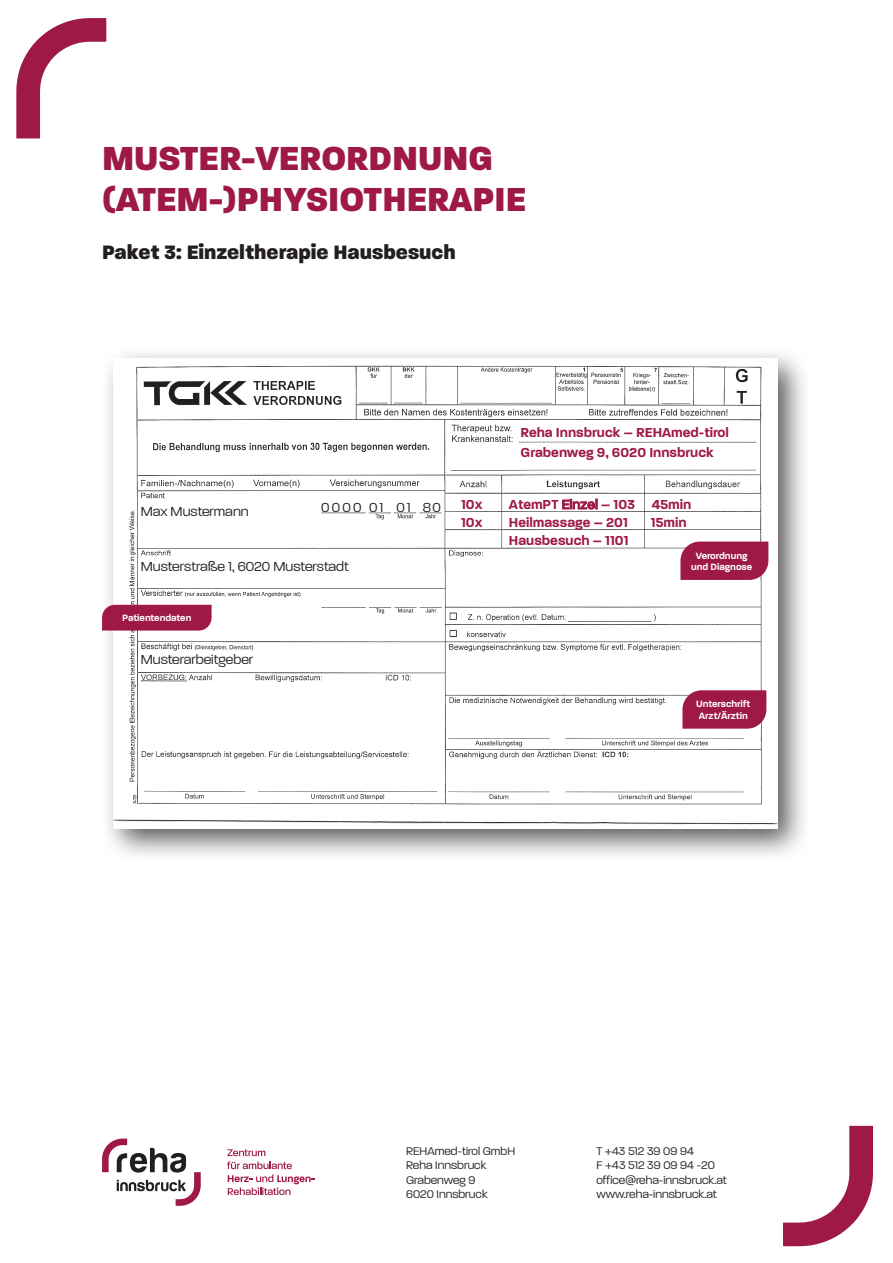
<style>
.page{position:relative;width:893px;height:1263px;background:#fff}
.page>*{position:absolute;margin:0;border:0;box-sizing:border-box;transform-origin:0 0}
.t1{font:800 36px/40.2px "Paralucent";color:#9e1944}
.t2{font:800 21px "Paralucent";color:#231f20}
.t3{font:600 14.1px "Paralucent";color:#9e1944}
.t4{font:300 14.1px "Paralucent";color:#231f20}
.t5{font:300 14.1px "Paralucent";letter-spacing:.15em;color:#231f20}
.t6{font:300 12px/14.4px "Paralucent";color:#231f20}
.t7{font:600 9.9px/11.9px "Paralucent";color:#fff}
.s1{font-weight:500}
</style>
<div class="page">
<div style="left:100px;top:346px;width:711px;height:517px;background:#231f20;opacity:.75"></div>
<img style="left:113px;top:359px;width:664px;height:469px">
<svg style="left:682px;top:690px;width:84px;height:39px;background:#a42850"></svg>
<svg style="left:680px;top:542px;width:88px;height:38px;background:#a2244d"></svg>
<div style="left:102px;top:605px;width:110px;height:25px;background:#9e1944"></div>
<svg style="left:227px;top:1149px;width:88px;height:46px"></svg>
<svg style="left:102px;top:1138px;width:99px;height:68px"></svg>
<svg style="left:16px;top:18px;width:90px;height:120px"></svg>
<svg style="left:783px;top:1126px;width:90px;height:120px"></svg>
<h1 class="t1" style="left:102px;top:138px;width:426px">MUSTER-VERORDNUNG (ATEM-)PHYSIOTHERAPIE</h1>
<h2 class="t2" style="left:102px;top:239px;width:355px">Paket 3: Einzeltherapie Hausbesuch</h2>
<p class="t3" style="left:521px;top:424px;width:210px">Reha Innsbruck – REHAmed-tirol</p>
<p class="t4" style="left:141px;top:503px;width:109px">Max Mustermann</p>
<p class="t5" style="left:321px;top:499px;width:121px">0000 01 01 80</p>
<p class="t4" style="left:141px;top:559px;width:210px">Musterstraße 1, 6020 Musterstadt</p>
<p class="t7" style="left:122px;top:612px;width:71px">Patientendaten</p>
<p class="t4" style="left:141px;top:651px;width:114px">Musterarbeitgeber</p>
<p class="t3" style="left:521px;top:444px;width:195px">Grabenweg 9, 6020 Innsbruck</p>
<p class="t3" style="left:461px;top:496px;width:23px">10x</p>
<p class="t3" style="left:509px;top:496px;width:184px">AtemPT <span class="s1">Einzel</span> – 103 45min</p>
<p class="t3" style="left:461px;top:514px;width:23px">10x</p>
<p class="t3" style="left:509px;top:514px;width:121px">Heilmassage – 201</p>
<p class="t3" style="left:651px;top:514px;width:37px">15min</p>
<p class="t3" style="left:509px;top:532px;width:121px">Hausbesuch – 1101</p>
<p class="t7" style="left:691px;top:549px;width:63px;text-align:center">Verordnung und Diagnose</p>
<p class="t7" style="left:696px;top:698px;width:56px">Unterschrift<br>Arzt/Ärztin</p>
<p class="t6" style="left:406px;top:1144px;width:111px">REHAmed-tirol GmbH<br>Reha Innsbruck<br>Grabenweg 9<br>6020 Innsbruck</p>
<p class="t6" style="left:596px;top:1144px;width:132px">T +43 512 39 09 94<br>F +43 512 39 09 94 -20 office@reha-innsbruck.at www.reha-innsbruck.at</p>
</div>
